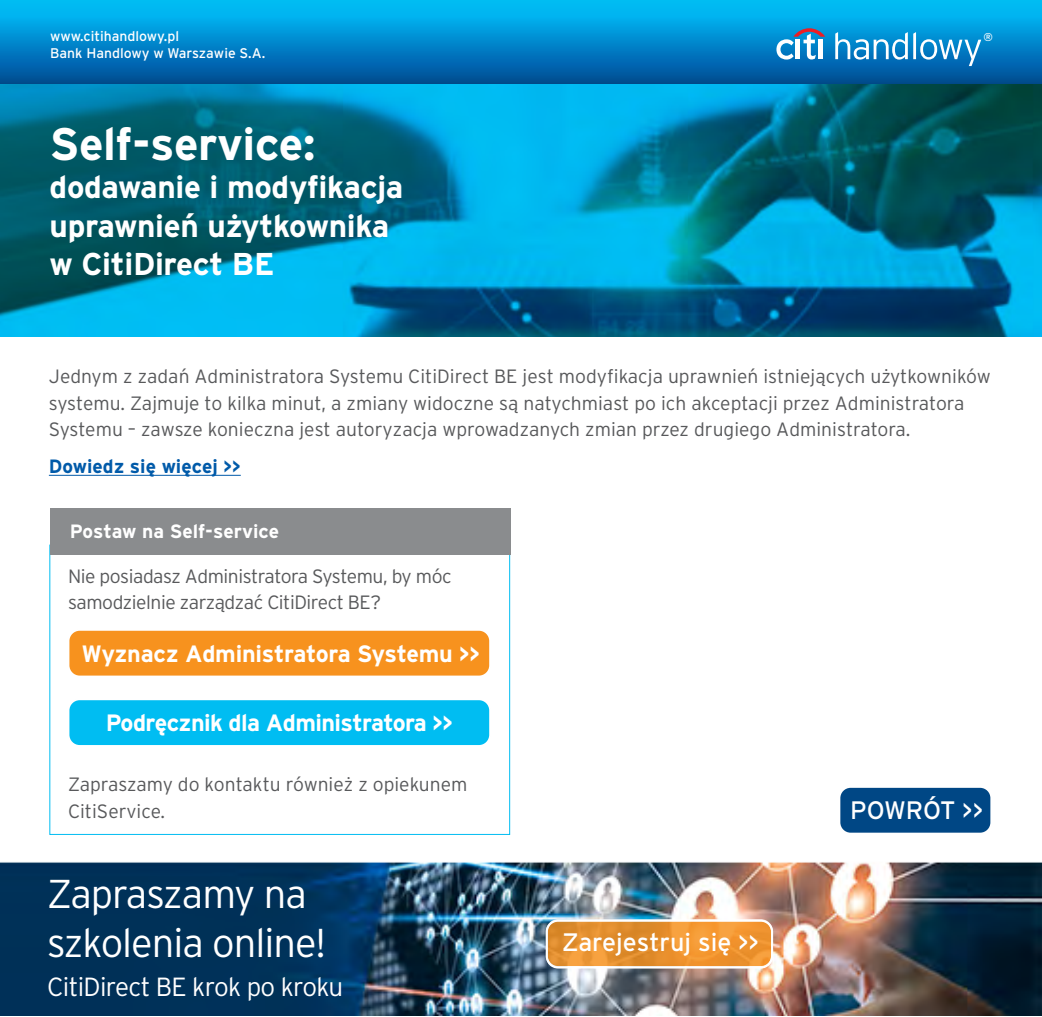
<style>
.page{position:relative;width:1042px;height:1017px;background:#fff}
.page>*{position:absolute;margin:0;border:0;box-sizing:border-box;transform-origin:0 0}
.main_txt{font:700 45.5px "Interstate Pl";letter-spacing:-.01em;color:#fff}
.main_txt-2{font:300 40.25px/49px "Interstate Pl";letter-spacing:-.025em;color:#fff}
.main_txt-3{font:700 31.5px/38.5px "Interstate Pl";letter-spacing:-.01em;color:#fff}
.main_txt-4{font:300 26.25px "Interstate Pl";letter-spacing:-.025em;color:#fff}
.main_txt-5{font:25.2px "Interstate Pl";color:#fff}
.main_txt-6{font:700 23.62px "Interstate Pl";letter-spacing:-.025em;color:#fff}
.main_txt-7{font:300 19.25px/26.6px "Interstate Pl";color:#58595b}
.main_txt-8{font:300 19.25px/26.6px "Interstate Pl";letter-spacing:-.025em;color:#58595b}
.main_txt-9{font:700 19.25px "Interstate Pl";color:#fff}
.main_txt-10{font:700 19.25px "Interstate Pl";color:#005aa9}
.t1{font:14px/17.5px "Interstate Pl";color:#fff}
.t2{font:11.38px "Interstate Pl";color:#fff}
</style>
<div class="page">
<hr style="left:49px;top:475px;width:192px;height:1px;background:#005aa9">
<img style="left:0;top:83px;width:1042px;height:254px">
<div style="left:839px;top:787px;width:152px;height:47px;background:#004785;border-radius:11px"></div>
<div style="left:838px;top:786px;width:154px;height:49px;border:2px solid #fff;border-radius:11px"></div>
<div style="left:0;top:0;width:1042px;height:83px;background:linear-gradient(to bottom,#00c7ff,#004c98)"></div>
<svg style="left:835px;top:32px;width:146px;height:34px;background:#3899d1"></svg>
<svg style="left:776px;top:28px;width:49px;height:32px"></svg>
<hr style="left:819px;top:40px;width:4px;height:19px;background:#fff">
<img style="left:0;top:862px;width:1042px;height:154px">
<svg style="left:547px;top:920px;width:225px;height:47px;background:#ea9331"></svg>
<div style="left:546px;top:919px;width:227px;height:49px;border:2px solid #fff;border-radius:11px"></div>
<div style="left:546px;top:920px;width:227px;height:48px;border:2px solid #fff;border-radius:11px"></div>
<div style="left:50px;top:508px;width:461px;height:46px;background:#8a8c8e"></div>
<div style="left:68px;top:630px;width:422px;height:47px;background:#f7921e;border-radius:11px"></div>
<div style="left:67px;top:629px;width:424px;height:49px;border:2px solid #fff;border-radius:11px"></div>
<div style="left:68px;top:699px;width:422px;height:47px;background:#00bdf2;border-radius:11px"></div>
<div style="left:67px;top:698px;width:424px;height:49px;border:2px solid #fff;border-radius:11px"></div>
<p class="t1" style="left:50px;top:27px;width:217px">www.citihandlowy.pl<br>Bank Handlowy w Warszawie S.A.</p>
<p class="t2" style="left:983px;top:30px;width:11px">®</p>
<p class="main_txt" style="left:50px;top:118px;width:267px">Self-service:</p>
<p class="main_txt-3" style="left:50px;top:167px;width:355px">dodawanie i modyfikacja uprawnień użytkownika w CitiDirect BE</p>
<p class="main_txt-7" style="left:49px;top:363px;width:943px">Jednym z zadań Administratora Systemu CitiDirect BE jest modyfikacja uprawnień istniejących użytkowników systemu. Zajmuje to kilka minut, a zmiany widoczne są natychmiast po ich akceptacji przez Administratora<br>Systemu – zawsze konieczna jest autoryzacja wprowadzanych zmian przez drugiego Administratora.</p>
<p class="main_txt-10" style="left:49px;top:455px;width:193px">Dowiedz się więcej &gt;&gt;</p>
<p class="main_txt-9" style="left:70px;top:521px;width:211px">Postaw na Self-service</p>
<p class="main_txt-8" style="left:68px;top:563px;width:385px">Nie posiadasz Administratora Systemu, by móc samodzielnie zarządzać CitiDirect BE?</p>
<p class="main_txt-6" style="left:82px;top:641px;width:400px">Wyznacz Administratora Systemu &gt;&gt;</p>
<p class="main_txt-6" style="left:106px;top:710px;width:349px">Podręcznik dla Administratora &gt;&gt;</p>
<p class="main_txt-7" style="left:68px;top:771px;width:401px">Zapraszamy do kontaktu również z opiekunem<br>CitiService.</p>
<p class="main_txt-2" style="left:47px;top:869px;width:280px">Zapraszamy na szkolenia online!</p>
<p class="main_txt-4" style="left:47px;top:972px;width:297px">CitiDirect BE krok po kroku</p>
<p class="main_txt-5" style="left:562px;top:928px;width:198px">Zarejestruj się &gt;&gt;</p>
<p class="main_txt-5" style="left:850px;top:796px;width:134px">POWRÓT &gt;&gt;</p>
</div>
